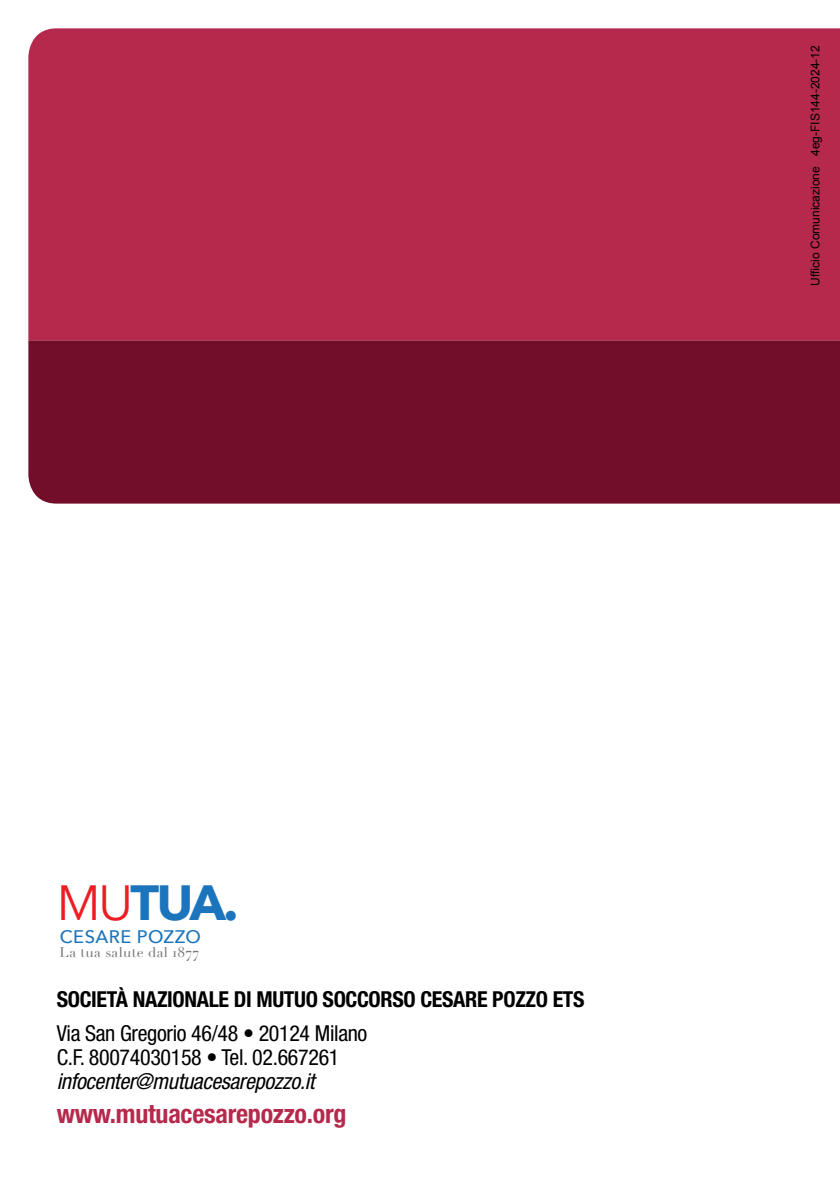
<style>
.page{position:relative;width:840px;height:1191px;background:#fff}
.page>*{position:absolute;margin:0;border:0;box-sizing:border-box;transform-origin:0 0}
.t1{font:700 49.4px "Avenir Next";color:#1c75bc}
.t2{font:700 condensed 26px "Helvetica Neue LT Std";letter-spacing:-.01em;color:#b52a4c}
.t3{font:condensed 22px/24px "Helvetica Neue LT Std";letter-spacing:-.015em;color:#000}
.t4{font:700 condensed 22px "Helvetica Neue LT Std";letter-spacing:-.015em;color:#000}
.t5{font:italic condensed 22px "Helvetica Neue LT Std";letter-spacing:-.015em;color:#000}
.t6{font:500 18.2px "Avenir Next";letter-spacing:.025em;color:#1c75bc}
.t7{font:14px "Didot";letter-spacing:.025em;color:#737577}
.t8{font:12px "Arial";color:#000}
.s1{font-weight:400;color:#ed1d24}
</style>
<div class="page">
<div style="left:28px;top:340px;width:811px;height:163px;background:#720d2a"></div>
<div style="left:28px;top:28px;width:811px;height:312px;background:#b52a4c"></div>
<p class="t8" style="left:807px;top:285px;width:242px;rotate:-90deg">Ufficio Comunicazione 4eg-FIS144-2024-12</p>
<h1 class="t1" style="left:57px;top:860px;width:183px"><span class="s1">MU</span>TUA.</h1>
<p class="t7" style="left:59px;top:944px;width:141px">La tua salute dal 1877</p>
<p class="t6" style="left:60px;top:921px;width:142px">CESARE POZZO</p>
<p class="t4" style="left:57px;top:985px;width:529px">SOCIETÀ NAZIONALE DI MUTUO SOCCORSO CESARE POZZO ETS</p>
<p class="t3" style="left:57px;top:1021px;width:312px">Via San Gregorio 46/48 • 20124 Milano<br>C.F. 80074030158 • Tel. 02.667261</p>
<p class="t5" style="left:57px;top:1068px;width:259px">infocenter@mutuacesarepozzo.it</p>
<p class="t2" style="left:57px;top:1098px;width:291px">www.mutuacesarepozzo.org</p>
</div>
